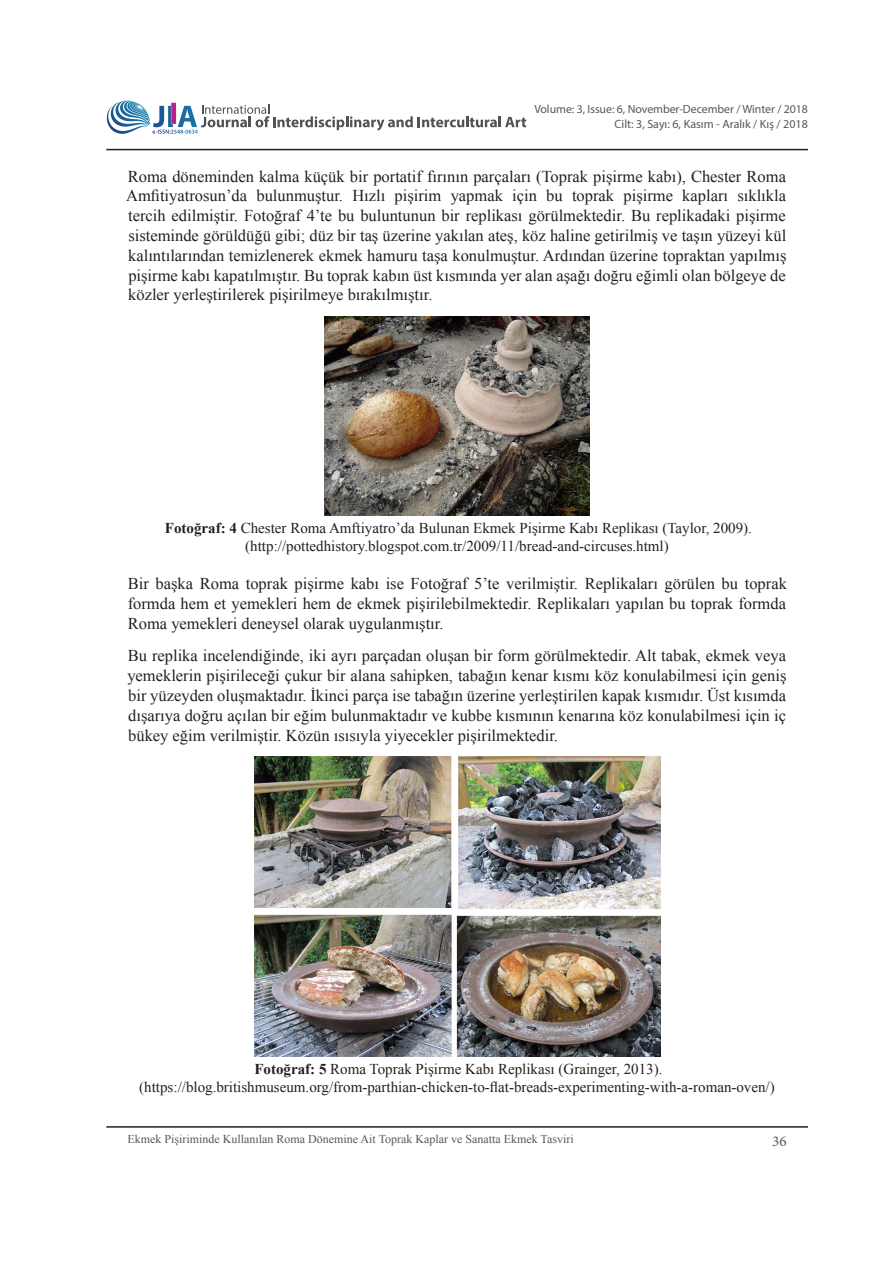
<style>
.page{position:relative;width:893px;height:1263px;background:#fff}
.page>*{position:absolute;margin:0;border:0;box-sizing:border-box;transform-origin:0 0}
.t1{font:16.5px/19.8px "Times New Roman";color:#231f20;text-align:justify}
.t2{font:15px "Times New Roman";color:#231f20}
.t3{font:15px "Minion Pro";color:#585858}
.t4{font:12px "Times New Roman";color:#585858}
.t5{font:12px "Myriad Pro";color:#585858}
.t6{font:11.85px "Myriad Pro";letter-spacing:-.005em;color:#585858}
.s1{font-weight:700}
</style>
<div class="page">
<hr style="left:106px;top:1126px;width:702px;height:2px;background:#231f20">
<hr style="left:106px;top:149px;width:702px;height:1px;background:#231f20">
<svg style="left:106px;top:100px;width:420px;height:34px"></svg>
<img style="left:325px;top:316px;width:265px;height:199px">
<img style="left:254px;top:757px;width:406px;height:299px">
<p class="t6" style="left:534px;top:102px;width:275px">Volume: 3, Issue: 6, November-December / Winter / 2018</p>
<p class="t5" style="left:615px;top:116px;width:195px">Cilt: 3, Sayı: 6, Kasım - Aralık / Kış / 2018</p>
<p class="t1" style="left:126px;top:166px;width:662px">Roma döneminden kalma küçük bir portatif fırının parçaları (Toprak pişirme kabı), Chester Roma Amfitiyatrosun’da bulunmuştur. Hızlı pişirim yapmak için bu toprak pişirme kapları sıklıkla tercih edilmiştir. Fotoğraf 4’te bu buluntunun bir replikası görülmektedir. Bu replikadaki pişirme sisteminde görüldüğü gibi; düz bir taş üzerine yakılan ateş, köz haline getirilmiş ve taşın yüzeyi kül kalıntılarından temizlenerek ekmek hamuru taşa konulmuştur. Ardından üzerine topraktan yapılmış pişirme kabı kapatılmıştır. Bu toprak kabın üst kısmında yer alan aşağı doğru eğimli olan bölgeye de közler yerleştirilerek pişirilmeye bırakılmıştır.</p>
<p class="t2" style="left:165px;top:518px;width:588px"><span class="s1">Fotoğraf: 4</span> Chester Roma Amftiyatro’da Bulunan Ekmek Pişirme Kabı Replikası (Taylor, 2009).</p>
<p class="t2" style="left:245px;top:536px;width:425px">(http://pottedhistory.blogspot.com.tr/2009/11/bread-and-circuses.html)</p>
<p class="t1" style="left:128px;top:574px;width:661px">Bir başka Roma toprak pişirme kabı ise Fotoğraf 5’te verilmiştir. Replikaları görülen bu toprak formda hem et yemekleri hem de ekmek pişirilebilmektedir. Replikaları yapılan bu toprak formda Roma yemekleri deneysel olarak uygulanmıştır.</p>
<p class="t1" style="left:127px;top:646px;width:661px">Bu replika incelendiğinde, iki ayrı parçadan oluşan bir form görülmektedir. Alt tabak, ekmek veya yemeklerin pişirileceği çukur bir alana sahipken, tabağın kenar kısmı köz konulabilmesi için geniş bir yüzeyden oluşmaktadır. İkinci parça ise tabağın üzerine yerleştirilen kapak kısmıdır. Üst kısımda dışarıya doğru açılan bir eğim bulunmaktadır ve kubbe kısmının kenarına köz konulabilmesi için iç bükey eğim verilmiştir. Közün ısısıyla yiyecekler pişirilmektedir.</p>
<p class="t2" style="left:254px;top:1059px;width:409px"><span class="s1">Fotoğraf: 5</span> Roma Toprak Pişirme Kabı Replikası (Grainger, 2013).</p>
<p class="t2" style="left:139px;top:1077px;width:637px">(https://blog.britishmuseum.org/from-parthian-chicken-to-flat-breads-experimenting-with-a-roman-oven/)</p>
<p class="t4" style="left:128px;top:1131px;width:448px">Ekmek Pişiriminde Kullanılan Roma Dönemine Ait Toprak Kaplar ve Sanatta Ekmek Tasviri</p>
<p class="t3" style="left:772px;top:1131px;width:16px">36</p>
</div>
